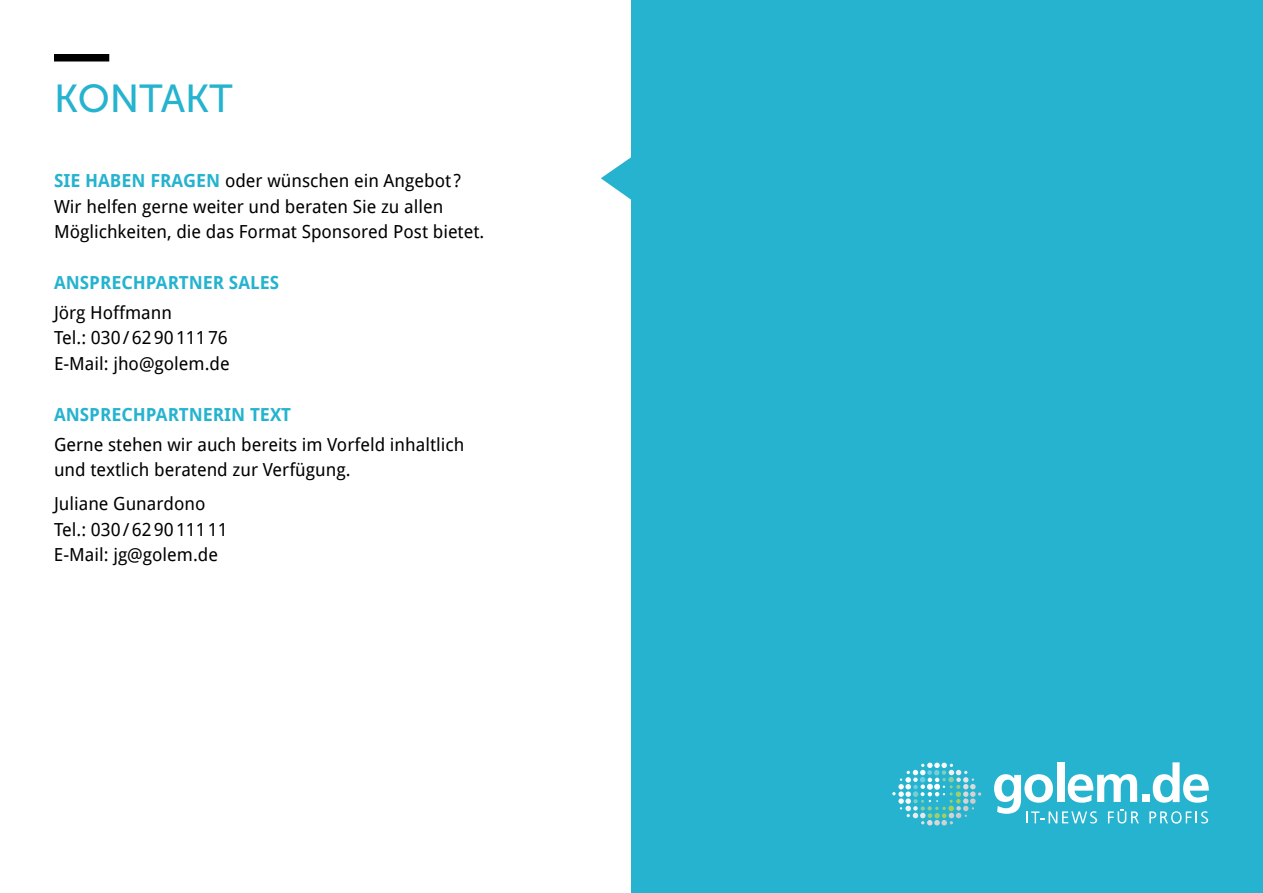
<style>
.page{position:relative;width:1263px;height:893px;background:#fff}
.page>*{position:absolute;margin:0;border:0;box-sizing:border-box;transform-origin:0 0}
.t1{font:39px "Museo Sans 500";color:#25b3cf}
.t2{font:18px/25.5px "Droid Sans";color:#000}
.t3{font:700 18px "Droid Sans";color:#25b3cf}
.s1{font-weight:700;color:#25b3cf}
</style>
<div class="page">
<div style="left:54px;top:54px;width:55px;height:8px;background:#000"></div>
<div style="left:631px;top:0;width:632px;height:893px;background:#25b3cf"></div>
<svg style="left:601px;top:157px;width:30px;height:43px"></svg>
<svg style="left:1149px;top:811px;width:59px;height:13px"></svg>
<div style="left:1057px;top:762px;width:7px;height:40px;background:#fff"></div>
<svg style="left:994px;top:774px;width:145px;height:49px"></svg>
<div style="left:1142px;top:795px;width:8px;height:7px;background:#fff"></div>
<svg style="left:1153px;top:762px;width:56px;height:41px"></svg>
<svg style="left:892px;top:763px;width:89px;height:62px"></svg>
<h1 class="t1" style="left:54px;top:77px;width:171px">KONTAKT</h1>
<p class="t2" style="left:54px;top:167px;width:432px;text-indent:142px"><span class="s1">EN</span> oder wünschen ein Angebot ?<br>Wir helfen gerne weiter und beraten Sie zu allen<br>Möglichkeiten, die das Format Sponsored Post bietet.</p>
<p class="t3" style="left:54px;top:270px;width:24px">ANSPR</p>
<p class="t3" style="left:111px;top:270px;width:23px">ECHPARTN</p>
<p class="t3" style="left:203px;top:270px;width:76px">ER SALES</p>
<p class="t2" style="left:54px;top:299px;width:177px">Jörg Hoffmann<br>Tel.: 030/629011176<br>E-Mail: jho@golem.de</p>
<p class="t3" style="left:54px;top:402px;width:24px">ANSPR</p>
<p class="t3" style="left:111px;top:402px;width:23px">ECHPARTN</p>
<p class="t3" style="left:203px;top:402px;width:21px">ERIN</p>
<p class="t3" style="left:250px;top:402px;width:40px">TEXT</p>
<p class="t2" style="left:54px;top:431px;width:412px">Gerne stehen wir auch bereits im Vorfeld inhaltlich und textlich beratend zur Verfügung.</p>
<p class="t2" style="left:54px;top:490px;width:175px">Juliane Gunardono<br>Tel.: 030/629011111<br>E-Mail: jg@golem.de</p>
<p class="t3" style="left:54px;top:168px;width:44px">SIE HAB</p>
<p class="t3" style="left:122px;top:168px;width:51px">EN FRAG</p>
</div>
